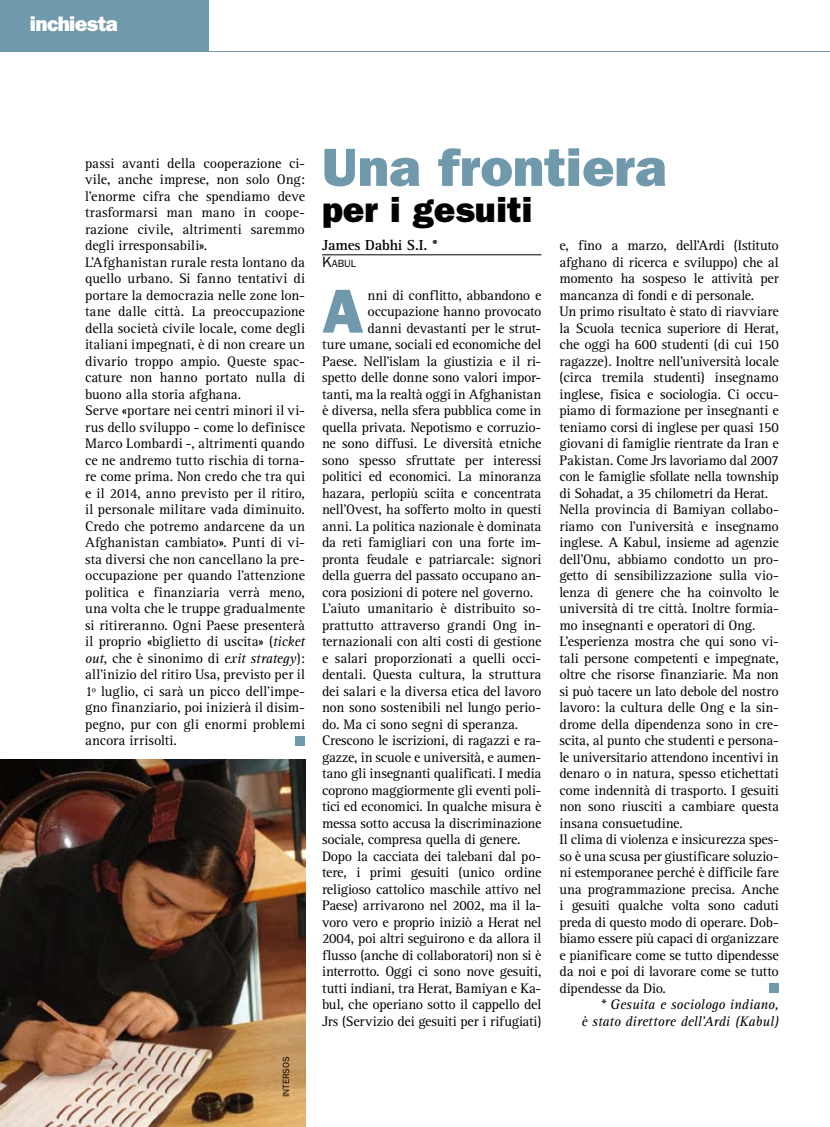
<style>
.page{position:relative;width:830px;height:1127px;background:#fff}
.page>*{position:absolute;margin:0;border:0;box-sizing:border-box;transform-origin:0 0}
.t1{font:62.4px "ITC Franklin Gothic Std Hvy";color:#7199ac}
.t2{font:54px "ITC Franklin Gothic Std Hvy";color:#7199ac}
.t3{font:36px "ITC Franklin Gothic Std Hvy";color:#000}
.t4{font:21px "ITC Franklin Gothic Std Hvy";letter-spacing:-.03em;color:#fff}
.t5{font:700 15px "Rotis Serif";letter-spacing:-.01em;color:#000}
.t6{font:14.25px/16.5px "Rotis Serif";letter-spacing:-.01em;color:#000}
.t7{font:italic 14.25px/16.5px "Rotis Serif";color:#000;text-align:right}
.t8{font:10.5px "ITC Franklin Gothic Std";color:#000}
.t9{font:9px "ITC Franklin Gothic Std";letter-spacing:.005em;color:#000}
.s1{font-style:italic}
.s2{font-size:15px}
</style>
<div class="page">
<hr style="left:0;top:51px;width:829px;height:1px;background:#7199ac">
<hr style="left:322px;top:254px;width:219px;height:1px;background:#000">
<div style="left:769px;top:984px;width:9px;height:9px;background:#7199ac"></div>
<div style="left:295px;top:736px;width:9px;height:9px;background:#7199ac"></div>
<img style="left:0;top:760px;width:305px;height:367px">
<div style="left:0;top:0;width:208px;height:51px;background:#7199ac"></div>
<h3 class="t4" style="left:30px;top:12px;width:89px">inchiesta</h3>
<p class="t6" style="left:85px;top:155px;width:221px">passi avanti della cooperazione ci&shy;vile, anche imprese, non solo Ong: l’enorme cifra che spendiamo deve trasformarsi man mano in coope&shy;razione civile, altrimenti saremmo degli irresponsabili».<br>L’Afghanistan rurale resta lontano da quello urbano. Si fanno tentativi di portare la democrazia nelle zone lon&shy;tane dalle città. La preoccupazione della società civile locale, come degli italiani impegnati, è di non creare un divario troppo ampio. Queste spac&shy;cature non hanno portato nulla di buono alla storia afghana.<br>Serve «portare nei centri minori il vi&shy;rus dello sviluppo - come lo definisce Marco Lombardi -, altrimenti quando ce ne andremo tutto rischia di torna&shy;re come prima. Non credo che tra qui e il 2014, anno previsto per il ritiro, il personale militare vada diminuito.<br>Credo che potremo andarcene da un Afghanistan cambiato». Punti di vi&shy;sta diversi che non cancellano la pre&shy;occupazione per quando l’attenzione politica e finanziaria verrà meno, una volta che le truppe gradualmente si ritireranno. Ogni Paese presenterà il proprio «biglietto di uscita» (<span class="s1">ticket out</span>, che è sinonimo di <span class="s1">exit strategy</span>): all’inizio del ritiro Usa, previsto per il 1º luglio, ci sarà un picco dell’impe&shy;gno finanziario, poi inizierà il disim&shy;pegno, pur con gli enormi problemi ancora irrisolti.</p>
<p class="t9" style="left:281px;top:1097px;width:42px;rotate:-90deg">INTERSOS</p>
<h2 class="t2" style="left:322px;top:136px;width:345px">Una frontiera</h2>
<h3 class="t3" style="left:322px;top:188px;width:212px">per i gesuiti</h3>
<p class="t5" style="left:322px;top:236px;width:117px">James Dabhi S.I. *</p>
<p class="t8" style="left:322px;top:257px;width:36px"><span class="s2">K</span>abul</p>
<h1 class="t1" style="left:322px;top:274px;width:43px">A</h1>
<p class="t6" style="left:367px;top:287px;width:175px">nni di conflitto, abbandono e</p>
<p class="t6" style="left:367px;top:304px;width:175px">occupazione hanno provocato</p>
<p class="t6" style="left:367px;top:320px;width:175px">danni devastanti per le strut-</p>
<p class="t6" style="left:322px;top:337px;width:221px">ture umane, sociali ed economiche del</p>
<p class="t6" style="left:322px;top:353px;width:221px">Paese. Nell’islam la giustizia e il ri-</p>
<p class="t6" style="left:322px;top:370px;width:221px">spetto delle donne sono valori impor-</p>
<p class="t6" style="left:322px;top:386px;width:221px">tanti, ma la realtà oggi in Afghanistan</p>
<p class="t6" style="left:322px;top:403px;width:221px">è diversa, nella sfera pubblica come in</p>
<p class="t6" style="left:322px;top:419px;width:221px">quella privata. Nepotismo e corruzio-</p>
<p class="t6" style="left:322px;top:436px;width:221px">ne sono diffusi. Le diversità etniche</p>
<p class="t6" style="left:322px;top:452px;width:221px">sono spesso sfruttate per interessi</p>
<p class="t6" style="left:322px;top:469px;width:221px">politici ed economici. La minoranza</p>
<p class="t6" style="left:322px;top:485px;width:221px">hazara, perlopiù sciita e concentrata</p>
<p class="t6" style="left:322px;top:502px;width:221px">nell’Ovest, ha sofferto molto in questi</p>
<p class="t6" style="left:322px;top:518px;width:221px">anni. La politica nazionale è dominata</p>
<p class="t6" style="left:322px;top:535px;width:221px">da reti famigliari con una forte im-</p>
<p class="t6" style="left:322px;top:551px;width:221px">pronta feudale e patriarcale: signori</p>
<p class="t6" style="left:322px;top:568px;width:221px">della guerra del passato occupano an-</p>
<p class="t6" style="left:322px;top:584px;width:212px">cora posizioni di potere nel governo.</p>
<p class="t6" style="left:322px;top:601px;width:221px">L’aiuto umanitario è distribuito so-</p>
<p class="t6" style="left:322px;top:617px;width:221px">prattutto attraverso grandi Ong in-</p>
<p class="t6" style="left:322px;top:634px;width:221px">ternazionali con alti costi di gestione</p>
<p class="t6" style="left:322px;top:650px;width:221px">e salari proporzionati a quelli occi-</p>
<p class="t6" style="left:322px;top:667px;width:221px">dentali. Questa cultura, la struttura</p>
<p class="t6" style="left:322px;top:683px;width:221px">dei salari e la diversa etica del lavoro</p>
<p class="t6" style="left:322px;top:700px;width:221px">non sono sostenibili nel lungo perio-</p>
<p class="t6" style="left:322px;top:716px;width:198px">do. Ma ci sono segni di speranza.</p>
<p class="t6" style="left:322px;top:733px;width:221px">Crescono le iscrizioni, di ragazzi e ra-</p>
<p class="t6" style="left:322px;top:749px;width:221px">gazze, in scuole e università, e aumen-</p>
<p class="t6" style="left:322px;top:766px;width:221px">tano gli insegnanti qualificati. I media</p>
<p class="t6" style="left:322px;top:782px;width:221px">coprono maggiormente gli eventi poli-</p>
<p class="t6" style="left:322px;top:799px;width:221px">tici ed economici. In qualche misura è</p>
<p class="t6" style="left:322px;top:815px;width:221px">messa sotto accusa la discriminazione</p>
<p class="t6" style="left:322px;top:832px;width:200px">sociale, compresa quella di genere.</p>
<p class="t6" style="left:322px;top:848px;width:221px">Dopo la cacciata dei talebani dal po-</p>
<p class="t6" style="left:322px;top:865px;width:221px">tere, i primi gesuiti (unico ordine</p>
<p class="t6" style="left:322px;top:881px;width:221px">religioso cattolico maschile attivo nel</p>
<p class="t6" style="left:322px;top:898px;width:221px">Paese) arrivarono nel 2002, ma il la-</p>
<p class="t6" style="left:322px;top:914px;width:221px">voro vero e proprio iniziò a Herat nel</p>
<p class="t6" style="left:322px;top:931px;width:221px">2004, poi altri seguirono e da allora il</p>
<p class="t6" style="left:322px;top:947px;width:221px">flusso (anche di collaboratori) non si è</p>
<p class="t6" style="left:322px;top:964px;width:221px">interrotto. Oggi ci sono nove gesuiti,</p>
<p class="t6" style="left:322px;top:980px;width:221px">tutti indiani, tra Herat, Bamiyan e Ka-</p>
<p class="t6" style="left:322px;top:997px;width:221px">bul, che operiano sotto il cappello del</p>
<p class="t6" style="left:322px;top:1013px;width:221px">Jrs (Servizio dei gesuiti per i rifugiati)</p>
<p class="t6" style="left:559px;top:237px;width:221px">e, fino a marzo, dell’Ardi (Istituto afghano di ricerca e sviluppo) che al momento ha sospeso le attività per mancanza di fondi e di personale.<br>Un primo risultato è stato di riavviare la Scuola tecnica superiore di Herat, che oggi ha 600 studenti (di cui 150 ragazze). Inoltre nell’università locale (circa tremila studenti) insegnamo inglese, fisica e sociologia. Ci occu&shy;piamo di formazione per insegnanti e teniamo corsi di inglese per quasi 150 giovani di famiglie rientrate da Iran e Pakistan. Come Jrs lavoriamo dal 2007 con le famiglie sfollate nella township di Sohadat, a 35 chilometri da Herat.<br>Nella provincia di Bamiyan collabo&shy;riamo con l’università e insegnamo inglese. A Kabul, insieme ad agenzie dell’Onu, abbiamo condotto un pro&shy;getto di sensibilizzazione sulla vio&shy;lenza di genere che ha coinvolto le università di tre città. Inoltre formia&shy;mo insegnanti e operatori di Ong.<br>L’esperienza mostra che qui sono vi&shy;tali persone competenti e impegnate, oltre che risorse finanziarie. Ma non si può tacere un lato debole del nostro lavoro: la cultura delle Ong e la sin&shy;drome della dipendenza sono in cre&shy;scita, al punto che studenti e persona&shy;le universitario attendono incentivi in denaro o in natura, spesso etichettati come indennità di trasporto. I gesuiti non sono riusciti a cambiare questa insana consuetudine.<br>Il clima di violenza e insicurezza spes&shy;so è una scusa per giustificare soluzio&shy;ni estemporanee perché è difficile fare una programmazione precisa. Anche i gesuiti qualche volta sono caduti preda di questo modo di operare. Dob&shy;biamo essere più capaci di organizzare e pianificare come se tutto dipendesse da noi e poi di lavorare come se tutto dipendesse da Dio.</p>
<p class="t7" style="left:581px;top:997px;width:199px">* Gesuita e sociologo indiano,<br>è stato direttore dell’Ardi (Kabul)</p>
</div>
